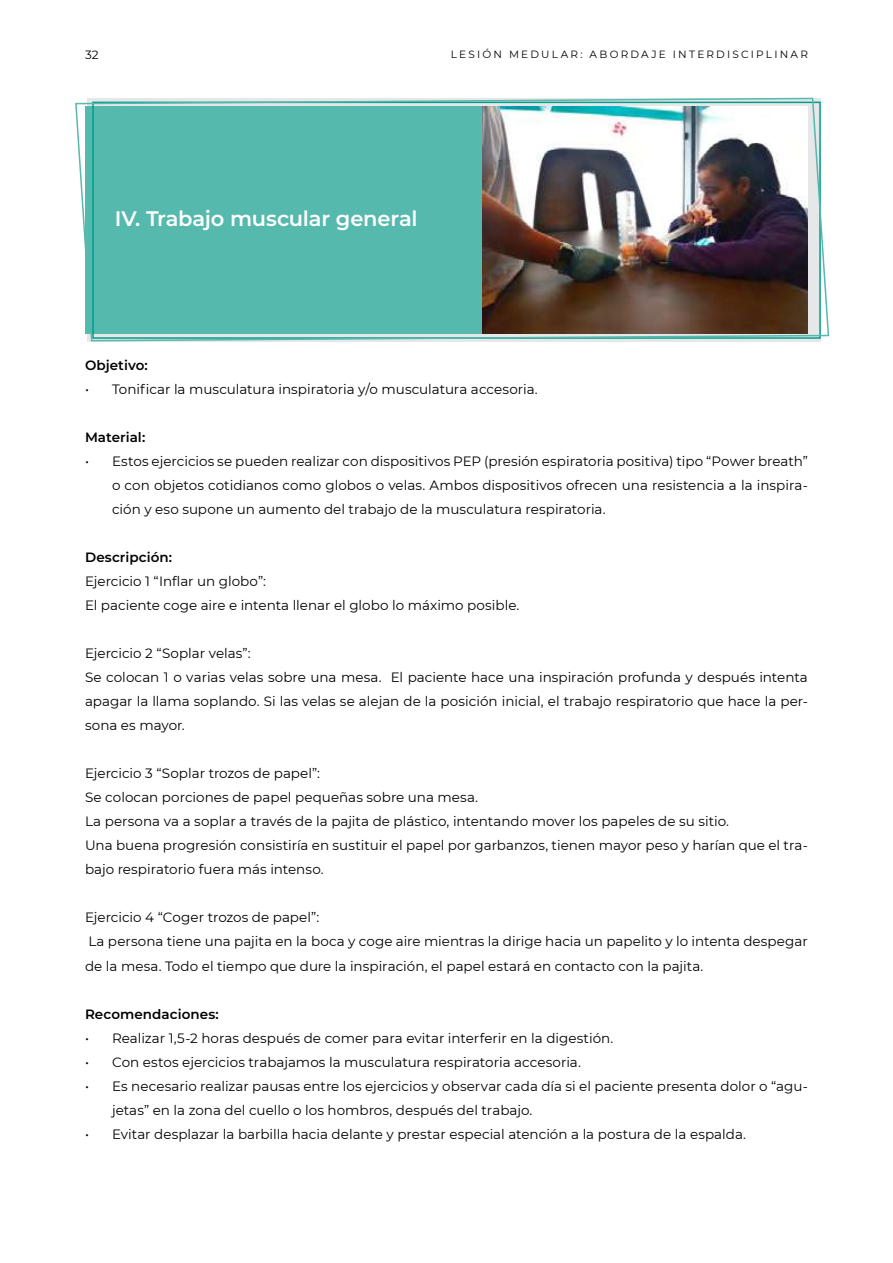
<style>
.page{position:relative;width:893px;height:1263px;background:#fff}
.page>*{position:absolute;margin:0;border:0;box-sizing:border-box;transform-origin:0 0}
.t1{font:100 21px "Montserrat";letter-spacing:-.01em;color:#fff}
.t2{font:13.5px/24px "Montserrat";color:#000}
.t3{font:100 13.5px "Montserrat";letter-spacing:.005em;color:#000}
.t4{font:12px "Montserrat";color:#000}
.t5{font:10.5px "Montserrat";letter-spacing:.215em;color:#000}
</style>
<div class="page">
<img style="left:75px;top:97px;width:755px;height:245px">
<p class="t4" style="left:85px;top:46px;width:15px">32</p>
<p class="t5" style="left:451px;top:47px;width:359px">LESIÓN MEDULAR: ABORDAJE INTERDISCIPLINAR</p>
<h1 class="t1" style="left:115px;top:205px;width:304px">IV. Trabajo muscular general</h1>
<p class="t3" style="left:85px;top:357px;width:64px">Objetivo:</p>
<p class="t2" style="left:85px;top:377px;width:454px">• Tonificar la musculatura inspiratoria y/o musculatura accesoria.</p>
<p class="t3" style="left:85px;top:429px;width:62px">Material:</p>
<p class="t2" style="left:112px;top:449px;width:697px;text-align:justify;text-indent:-27px">• Estos ejercicios se pueden realizar con dispositivos PEP (presión espiratoria positiva) tipo “Power breath” o con objetos cotidianos como globos o velas. Ambos dispositivos ofrecen una resistencia a la inspira&shy;ción y eso supone un aumento del trabajo de la musculatura respiratoria.</p>
<p class="t3" style="left:85px;top:549px;width:89px">Descripción:</p>
<p class="t2" style="left:85px;top:569px;width:436px">Ejercicio 1 “Inflar un globo”:<br>El paciente coge aire e intenta llenar el globo lo máximo posible.</p>
<p class="t2" style="left:85px;top:641px;width:724px">Ejercicio 2 “Soplar velas”:<br>Se colocan 1 o varias velas sobre una mesa. El paciente hace una inspiración profunda y después intenta apagar la llama soplando. Si las velas se alejan de la posición inicial, el trabajo respiratorio que hace la per&shy;sona es mayor.</p>
<p class="t2" style="left:85px;top:761px;width:724px">Ejercicio 3 “Soplar trozos de papel”:<br>Se colocan porciones de papel pequeñas sobre una mesa.<br>La persona va a soplar a través de la pajita de plástico, intentando mover los papeles de su sitio.<br>Una buena progresión consistiría en sustituir el papel por garbanzos, tienen mayor peso y harían que el tra&shy;bajo respiratorio fuera más intenso.</p>
<p class="t2" style="left:85px;top:905px;width:724px">Ejercicio 4 “Coger trozos de papel”:<br>La persona tiene una pajita en la boca y coge aire mientras la dirige hacia un papelito y lo intenta despegar de la mesa. Todo el tiempo que dure la inspiración, el papel estará en contacto con la pajita.</p>
<p class="t3" style="left:85px;top:1005px;width:135px">Recomendaciones:</p>
<p class="t2" style="left:85px;top:1025px;width:530px">• Realizar 1,5-2 horas después de comer para evitar interferir en la digestión.</p>
<p class="t2" style="left:85px;top:1049px;width:497px">• Con estos ejercicios trabajamos la musculatura respiratoria accesoria.</p>
<p class="t2" style="left:112px;top:1073px;width:697px;text-indent:-27px">• Es necesario realizar pausas entre los ejercicios y observar cada día si el paciente presenta dolor o “agu&shy;jetas” en la zona del cuello o los hombros, después del trabajo.</p>
<p class="t2" style="left:85px;top:1121px;width:662px">• Evitar desplazar la barbilla hacia delante y prestar especial atención a la postura de la espalda.</p>
</div>
